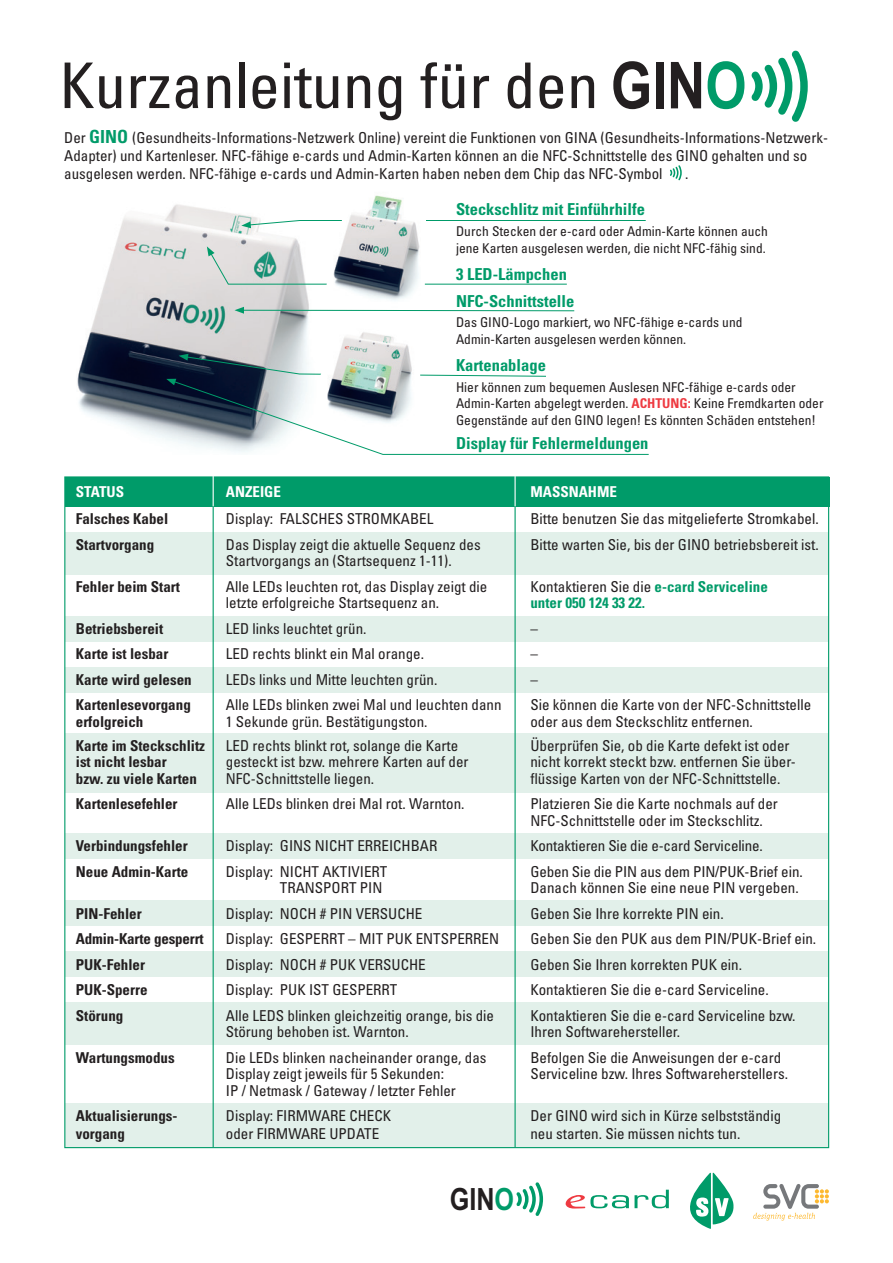
<style>
.page{position:relative;width:893px;height:1263px;background:#fff}
.page>*{position:absolute;margin:0;border:0;box-sizing:border-box;transform-origin:0 0}
.t1{font:condensed 63px "Univers LT Pro";color:#231f20}
.t2{font:700 30.6px "Arial Narrow";color:#231f20}
.t3{font:700 condensed 16.5px/27px "Univers LT Pro";color:#009b69}
.t4{font:condensed 15px/18px "Univers LT Pro";color:#231f20}
.t5{font:700 condensed 15px "Univers LT Pro";color:#231f20}
.t6{font:700 condensed 15px "Univers LT Pro";color:#fff}
.t7{font:700 condensed 15px "Univers LT Pro";color:#009b69}
.t8{font:700 13.65px "Arial Narrow";color:#231f20}
.t9{font:condensed 13.5px/16.5px "Univers LT Pro";color:#231f20}
.s1{font-family:"Arial Narrow";font-weight:700;font-stretch:normal;font-size:64.8px}
.s2{font-family:"Arial Narrow";font-weight:700;font-stretch:normal;font-size:64.8px;color:#009b69}
.s3{font-weight:700;font-size:18px;color:#009b69}
.s4{color:#009b69}
.s5{font-family:"Univers LT Pro";font-weight:400;font-stretch:condensed;font-size:15px}
.s6{font-weight:700;color:#ee3a41}
.s7{font-weight:700;color:#009b69}
</style>
<div class="page">
<svg style="left:751px;top:51px;width:57px;height:71px"></svg>
<svg style="left:670px;top:165px;width:12px;height:15px"></svg>
<svg style="left:690px;top:1173px;width:43px;height:56px"></svg>
<svg style="left:516px;top:1182px;width:27px;height:34px"></svg>
<svg style="left:753px;top:1184px;width:76px;height:36px"></svg>
<svg style="left:566px;top:1190px;width:103px;height:18px"></svg>
<div style="left:65px;top:532px;width:763px;height:42px;background:#e2f0ea"></div>
<div style="left:65px;top:616px;width:763px;height:26px;background:#e2f0ea"></div>
<div style="left:65px;top:667px;width:763px;height:26px;background:#e2f0ea"></div>
<div style="left:65px;top:1003px;width:763px;height:42px;background:#e2f0ea"></div>
<div style="left:65px;top:1104px;width:763px;height:43px;background:#e2f0ea"></div>
<div style="left:65px;top:833px;width:763px;height:26px;background:#e2f0ea"></div>
<div style="left:65px;top:900px;width:763px;height:26px;background:#e2f0ea"></div>
<div style="left:65px;top:951px;width:763px;height:26px;background:#e2f0ea"></div>
<div style="left:65px;top:733px;width:763px;height:59px;background:#e2f0ea"></div>
<hr style="left:213px;top:477px;width:1px;height:670px;background:#009b69">
<hr style="left:514px;top:477px;width:2px;height:670px;background:#009b69">
<div style="left:65px;top:477px;width:764px;height:30px;background:#009b69"></div>
<hr style="left:213px;top:476px;width:1px;height:30px;background:#fff">
<hr style="left:514px;top:476px;width:2px;height:30px;background:#fff">
<img style="left:77px;top:204px;width:232px;height:236px">
<svg style="left:241px;top:220px;width:405px;height:8px"></svg>
<img style="left:339px;top:332px;width:71px;height:22px">
<svg style="left:207px;top:246px;width:360px;height:39px"></svg>
<img style="left:324px;top:195px;width:102px;height:105px">
<svg style="left:234px;top:307px;width:341px;height:7px"></svg>
<svg style="left:166px;top:354px;width:483px;height:101px"></svg>
<h1 class="t1" style="left:60px;top:46px;width:689px">Kurzanleitung für den <span class="s1">GIN</span><span class="s2">O</span></h1>
<p class="t4" style="left:64px;top:128px;width:765px">Der <span class="s3">GINO</span> (Gesundheits-Informations-Netzwerk Online) vereint die Funktionen von GINA (Gesundheits-Informations-Netzwerk-<br>Adapter) und Kartenleser. NFC-fähige e-cards und Admin-Karten können an die NFC-Schnittstelle des GINO gehalten und so ausgelesen werden. NFC-fähige e-cards und Admin-Karten haben neben dem Chip das NFC-Symbol</p>
<p class="t8" style="left:640px;top:162px;width:50px">GIN<span class="s4">O</span> <span class="s5">.</span></p>
<p class="t3" style="left:456px;top:196px;width:190px">Steckschlitz mit Einführhilfe</p>
<p class="t9" style="left:456px;top:223px;width:313px">Durch Stecken der e-card oder Admin-Karte können auch jene Karten ausgelesen werden, die nicht NFC-fähig sind.</p>
<p class="t3" style="left:456px;top:260px;width:120px">3 LED-Lämpchen<br>NFC-Schnittstelle</p>
<p class="t9" style="left:456px;top:314px;width:288px">Das GINO-Logo markiert, wo NFC-fähige e-cards und<br>Admin-Karten ausgelesen werden können.</p>
<p class="t3" style="left:456px;top:351px;width:91px">Kartenablage</p>
<p class="t9" style="left:456px;top:378px;width:369px">Hier können zum bequemen Auslesen NFC-fähige e-cards oder<br>Admin-Karten abgelegt werden. <span class="s6">ACHTUNG:</span> Keine Fremdkarten oder<br>Gegenstände auf den GINO legen! Es könnten Schäden entstehen!</p>
<p class="t3" style="left:456px;top:429px;width:194px">Display für Fehlermeldungen</p>
<p class="t6" style="left:76px;top:482px;width:50px">STATUS</p>
<p class="t6" style="left:226px;top:482px;width:57px">ANZEIGE</p>
<p class="t6" style="left:530px;top:482px;width:88px">MASSNAHME</p>
<p class="t5" style="left:76px;top:509px;width:94px">Falsches Kabel</p>
<p class="t4" style="left:226px;top:509px;width:209px">Display: FALSCHES STROMKABEL</p>
<p class="t4" style="left:530px;top:509px;width:290px">Bitte benutzen Sie das mitgelieferte Stromkabel.</p>
<p class="t5" style="left:76px;top:535px;width:80px">Startvorgang</p>
<p class="t4" style="left:226px;top:535px;width:256px">Das Display zeigt die aktuelle Sequenz des</p>
<p class="t4" style="left:530px;top:535px;width:290px">Bitte warten Sie, bis der GINO betriebsbereit ist.</p>
<p class="t4" style="left:226px;top:551px;width:227px">Startvorgangs an (Startsequenz 1-11).</p>
<p class="t5" style="left:76px;top:577px;width:106px">Fehler beim Start</p>
<p class="t4" style="left:226px;top:577px;width:263px">Alle LEDs leuchten rot, das Display zeigt die</p>
<p class="t4" style="left:530px;top:577px;width:239px">Kontaktieren Sie die <span class="s7">e-card Serviceline</span></p>
<p class="t4" style="left:226px;top:593px;width:215px">letzte erfolgreiche Startsequenz an.</p>
<p class="t7" style="left:530px;top:593px;width:116px">unter 050 124 33 22.</p>
<p class="t5" style="left:76px;top:619px;width:89px">Betriebsbereit</p>
<p class="t4" style="left:226px;top:619px;width:142px">LED links leuchtet grün.</p>
<p class="t4" style="left:530px;top:619px;width:9px">–</p>
<p class="t5" style="left:76px;top:644px;width:94px">Karte ist lesbar</p>
<p class="t4" style="left:226px;top:644px;width:200px">LED rechts blinkt ein Mal orange.</p>
<p class="t4" style="left:530px;top:644px;width:9px">–</p>
<p class="t5" style="left:76px;top:670px;width:117px">Karte wird gelesen</p>
<p class="t4" style="left:226px;top:670px;width:213px">LEDs links und Mitte leuchten grün.</p>
<p class="t4" style="left:530px;top:670px;width:9px">–</p>
<p class="t5" style="left:76px;top:695px;width:116px">Kartenlesevorgang</p>
<p class="t4" style="left:226px;top:695px;width:277px">Alle LEDs blinken zwei Mal und leuchten dann</p>
<p class="t4" style="left:530px;top:695px;width:282px">Sie können die Karte von der NFC-Schnittstelle</p>
<p class="t5" style="left:76px;top:712px;width:69px">erfolgreich</p>
<p class="t4" style="left:226px;top:712px;width:203px">1 Sekunde grün. Bestätigungston.</p>
<p class="t4" style="left:530px;top:712px;width:224px">oder aus dem Steckschlitz entfernen.</p>
<p class="t5" style="left:76px;top:736px;width:131px">Karte im Steckschlitz</p>
<p class="t4" style="left:226px;top:736px;width:234px">LED rechts blinkt rot, solange die Karte</p>
<p class="t4" style="left:530px;top:736px;width:261px">Überprüfen Sie, ob die Karte defekt ist oder</p>
<p class="t5" style="left:76px;top:752px;width:92px">ist nicht lesbar</p>
<p class="t4" style="left:226px;top:752px;width:244px">gesteckt ist bzw. mehrere Karten auf der</p>
<p class="t4" style="left:530px;top:752px;width:267px">nicht korrekt steckt bzw. entfernen Sie über-</p>
<p class="t5" style="left:76px;top:769px;width:123px">bzw. zu viele Karten</p>
<p class="t4" style="left:226px;top:769px;width:150px">NFC-Schnittstelle liegen.</p>
<p class="t4" style="left:530px;top:769px;width:251px">flüssige Karten von der NFC-Schnittstelle.</p>
<p class="t5" style="left:76px;top:794px;width:103px">Kartenlesefehler</p>
<p class="t4" style="left:226px;top:794px;width:240px">Alle LEDs blinken drei Mal rot. Warnton.</p>
<p class="t4" style="left:530px;top:795px;width:249px;line-height:16.5px">Platzieren Sie die Karte nochmals auf der<br>NFC-Schnittstelle oder im Steckschlitz.</p>
<p class="t5" style="left:76px;top:836px;width:113px">Verbindungsfehler</p>
<p class="t4" style="left:226px;top:836px;width:213px">Display: GINS NICHT ERREICHBAR</p>
<p class="t4" style="left:530px;top:836px;width:234px">Kontaktieren Sie die e-card Serviceline.</p>
<p class="t5" style="left:76px;top:862px;width:114px">Neue Admin-Karte</p>
<p class="t4" style="left:226px;top:862px;width:163px">Display: NICHT AKTIVIERT</p>
<p class="t4" style="left:530px;top:862px;width:274px">Geben Sie die PIN aus dem PIN/PUK-Brief ein.</p>
<p class="t4" style="left:280px;top:878px;width:104px">TRANSPORT PIN</p>
<p class="t4" style="left:530px;top:878px;width:270px">Danach können Sie eine neue PIN vergeben.</p>
<p class="t5" style="left:76px;top:904px;width:67px">PIN-Fehler</p>
<p class="t4" style="left:226px;top:904px;width:198px">Display: NOCH # PIN VERSUCHE</p>
<p class="t4" style="left:530px;top:904px;width:195px">Geben Sie Ihre korrekte PIN ein.</p>
<p class="t5" style="left:76px;top:929px;width:129px">Admin-Karte gesperrt</p>
<p class="t4" style="left:226px;top:929px;width:275px">Display: GESPERRT – MIT PUK ENTSPERREN</p>
<p class="t4" style="left:530px;top:929px;width:287px">Geben Sie den PUK aus dem PIN/PUK-Brief ein.</p>
<p class="t5" style="left:76px;top:955px;width:71px">PUK-Fehler</p>
<p class="t4" style="left:226px;top:955px;width:201px">Display: NOCH # PUK VERSUCHE</p>
<p class="t4" style="left:530px;top:955px;width:213px">Geben Sie Ihren korrekten PUK ein.</p>
<p class="t5" style="left:76px;top:980px;width:73px">PUK-Sperre</p>
<p class="t4" style="left:226px;top:980px;width:173px">Display: PUK IST GESPERRT</p>
<p class="t4" style="left:530px;top:980px;width:240px">Kontaktieren Sie die e-card Serviceline.</p>
<p class="t5" style="left:76px;top:1006px;width:49px">Störung</p>
<p class="t4" style="left:226px;top:1006px;width:270px">Alle LEDS blinken gleichzeitig orange, bis die</p>
<p class="t4" style="left:530px;top:1006px;width:267px">Kontaktieren Sie die e-card Serviceline bzw.</p>
<p class="t4" style="left:226px;top:1022px;width:184px">Störung behoben ist. Warnton.</p>
<p class="t4" style="left:530px;top:1022px;width:151px">Ihren Softwarehersteller.</p>
<p class="t5" style="left:76px;top:1048px;width:100px">Wartungsmodus</p>
<p class="t4" style="left:226px;top:1048px;width:262px">Die LEDs blinken nacheinander orange, das</p>
<p class="t4" style="left:530px;top:1048px;width:252px">Befolgen Sie die Anweisungen der e-card</p>
<p class="t4" style="left:226px;top:1064px;width:220px">Display zeigt jeweils für 5 Sekunden:</p>
<p class="t4" style="left:530px;top:1064px;width:259px">Serviceline bzw. Ihres Softwareherstellers.</p>
<p class="t4" style="left:226px;top:1081px;width:231px">IP / Netmask / Gateway / letzter Fehler</p>
<p class="t5" style="left:76px;top:1106px;width:103px">Aktualisierungs-</p>
<p class="t4" style="left:226px;top:1106px;width:167px">Display: FIRMWARE CHECK</p>
<p class="t4" style="left:530px;top:1106px;width:252px">Der GINO wird sich in Kürze selbstständig</p>
<p class="t5" style="left:76px;top:1124px;width:51px">vorgang</p>
<p class="t4" style="left:226px;top:1124px;width:155px">oder FIRMWARE UPDATE</p>
<p class="t4" style="left:530px;top:1124px;width:211px">neu starten. Sie müssen nichts tun.</p>
<h2 class="t2" style="left:450px;top:1176px;width:66px">GIN<span class="s4">O</span></h2>
</div>
